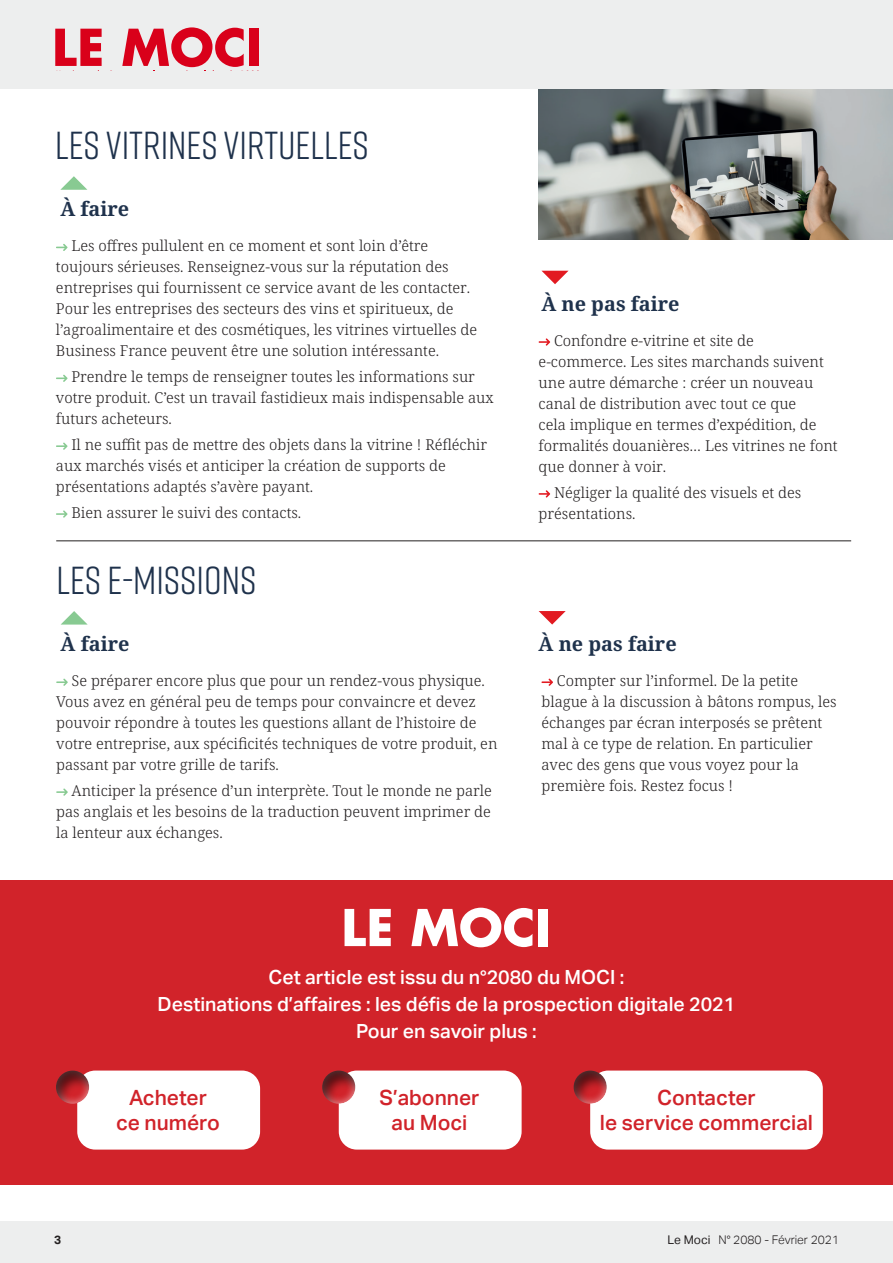
<style>
.page{position:relative;width:893px;height:1263px;background:#fff}
.page>*{position:absolute;margin:0;border:0;box-sizing:border-box;transform-origin:0 0}
.t1{font:39px "Rift";color:#1f324c}
.t2{font:500 21px "Aktiv Grotesk";color:#d1232a}
.t3{font:700 19.8px "Noto Serif";color:#1f324c}
.t4{font:500 19.5px "Aktiv Grotesk";color:#fff}
.t5{font:300 15px/21px "Noto Serif";color:#231f20}
.t6{font:300 12px "Aktiv Grotesk";color:#231f20}
.t7{font:700 12px "Aktiv Grotesk";color:#231f20}
.s1{font-weight:400}
</style>
<div class="page">
<div style="left:0;top:0;width:893px;height:89px;background:#edeeee"></div>
<div style="left:0;top:1221px;width:893px;height:42px;background:#edeeee"></div>
<svg style="left:55px;top:29px;width:47px;height:42px"></svg>
<svg style="left:122px;top:27px;width:122px;height:44px"></svg>
<div style="left:250px;top:29px;width:9px;height:37px;background:#d9001a"></div>
<div style="left:0;top:881px;width:893px;height:304px;background:#d1232a"></div>
<svg style="left:345px;top:909px;width:46px;height:37px"></svg>
<svg style="left:411px;top:908px;width:121px;height:39px"></svg>
<div style="left:538px;top:909px;width:10px;height:37px;background:#fff"></div>
<div style="left:77px;top:1070px;width:183px;height:79px;background:#fff;border-radius:18px"></div>
<div style="left:590px;top:1070px;width:233px;height:79px;background:#fff;border-radius:18px"></div>
<div style="left:339px;top:1070px;width:183px;height:79px;background:#fff;border-radius:18px"></div>
<div style="left:565px;top:1060px;width:52px;height:51px;background:#231f20;opacity:.75"></div>
<div style="left:47px;top:1060px;width:52px;height:51px;background:#231f20;opacity:.75"></div>
<div style="left:313px;top:1060px;width:53px;height:51px;background:#231f20;opacity:.75"></div>
<svg style="left:60px;top:176px;width:27px;height:14px"></svg>
<svg style="left:61px;top:611px;width:26px;height:13px"></svg>
<svg style="left:542px;top:271px;width:26px;height:13px"></svg>
<svg style="left:539px;top:611px;width:27px;height:13px"></svg>
<svg style="left:56px;top:244px;width:12px;height:7px"></svg>
<svg style="left:56px;top:375px;width:12px;height:7px"></svg>
<svg style="left:56px;top:442px;width:12px;height:8px"></svg>
<svg style="left:56px;top:510px;width:12px;height:8px"></svg>
<svg style="left:56px;top:678px;width:12px;height:8px"></svg>
<svg style="left:56px;top:788px;width:12px;height:8px"></svg>
<svg style="left:539px;top:338px;width:11px;height:8px"></svg>
<svg style="left:539px;top:490px;width:11px;height:7px"></svg>
<svg style="left:541px;top:678px;width:12px;height:8px"></svg>
<hr style="left:56px;top:541px;width:795px;height:1px;background:#231f20">
<img style="left:539px;top:89px;width:354px;height:151px">
<p class="t1" style="left:55px;top:118px;width:315px">LES VITRINES VIRTUELLES</p>
<p class="t3" style="left:60px;top:195px;width:70px">À faire</p>
<p class="t5" style="left:56px;top:236px;width:423px;text-indent:15px">Les offres pullulent en ce moment et sont loin d’être toujours sérieuses. Renseignez-vous sur la réputation des entreprises qui fournissent ce service avant de les contacter.<br>Pour les entreprises des secteurs des vins et spiritueux, de l’agroalimentaire et des cosmétiques, les vitrines virtuelles de Business France peuvent être une solution intéressante.</p>
<p class="t5" style="left:56px;top:366px;width:439px;text-indent:15px">Prendre le temps de renseigner toutes les informations sur votre produit. C’est un travail fastidieux mais indispensable aux futurs acheteurs.</p>
<p class="t5" style="left:56px;top:434px;width:433px;text-indent:15px">Il ne suffit pas de mettre des objets dans la vitrine ! Réfléchir aux marchés visés et anticiper la création de supports de présentations adaptés s’avère payant.</p>
<p class="t5" style="left:71px;top:502px;width:231px">Bien assurer le suivi des contacts.</p>
<p class="t1" style="left:56px;top:552px;width:201px">LES E-MISSIONS</p>
<p class="t3" style="left:61px;top:630px;width:70px">À faire</p>
<p class="t5" style="left:56px;top:670px;width:443px;text-indent:15px">Se préparer encore plus que pour un rendez-vous physique.<br>Vous avez en général peu de temps pour convaincre et devez pouvoir répondre à toutes les questions allant de l’histoire de votre entreprise, aux spécificités techniques de votre produit, en passant par votre grille de tarifs.</p>
<p class="t5" style="left:56px;top:780px;width:437px;text-align:justify;text-indent:15px">Anticiper la présence d’un interprète. Tout le monde ne parle pas anglais et les besoins de la traduction peuvent imprimer de la lenteur aux échanges.</p>
<p class="t3" style="left:541px;top:290px;width:140px">À ne pas faire</p>
<p class="t5" style="left:539px;top:330px;width:300px;text-indent:15px">Confondre e-vitrine et site de e-commerce. Les sites marchands suivent une autre démarche : créer un nouveau canal de distribution avec tout ce que<br>cela implique en termes d’expédition, de formalités douanières… Les vitrines ne font que donner à voir.</p>
<p class="t5" style="left:539px;top:482px;width:264px;text-indent:15px">Négliger la qualité des visuels et des présentations.</p>
<p class="t3" style="left:539px;top:630px;width:140px">À ne pas faire</p>
<p class="t5" style="left:541px;top:670px;width:296px;text-indent:15px">Compter sur l’informel. De la petite blague à la discussion à bâtons rompus, les échanges par écran interposés se prêtent mal à ce type de relation. En particulier avec des gens que vous voyez pour la première fois. Restez focus !</p>
<p class="t4" style="left:268px;top:966px;width:357px">Cet article est issu du n°2080 du MOCI :</p>
<p class="t4" style="left:158px;top:993px;width:579px">Destinations d’affaires : les défis de la prospection digitale 2021</p>
<p class="t4" style="left:356px;top:1020px;width:182px">Pour en savoir plus :</p>
<p class="t2" style="left:129px;top:1085px;width:79px">Acheter</p>
<p class="t2" style="left:116px;top:1111px;width:105px">ce numéro</p>
<p class="t2" style="left:380px;top:1085px;width:101px">S’abonner</p>
<p class="t2" style="left:392px;top:1111px;width:77px">au Moci</p>
<p class="t2" style="left:657px;top:1085px;width:100px">Contacter</p>
<p class="t2" style="left:600px;top:1111px;width:215px">le service commercial</p>
<p class="t7" style="left:54px;top:1233px;width:9px">3</p>
<p class="t6" style="left:668px;top:1233px;width:173px"><span class="s1">Le Moci</span> N° 2080 - Février 2021</p>
</div>
